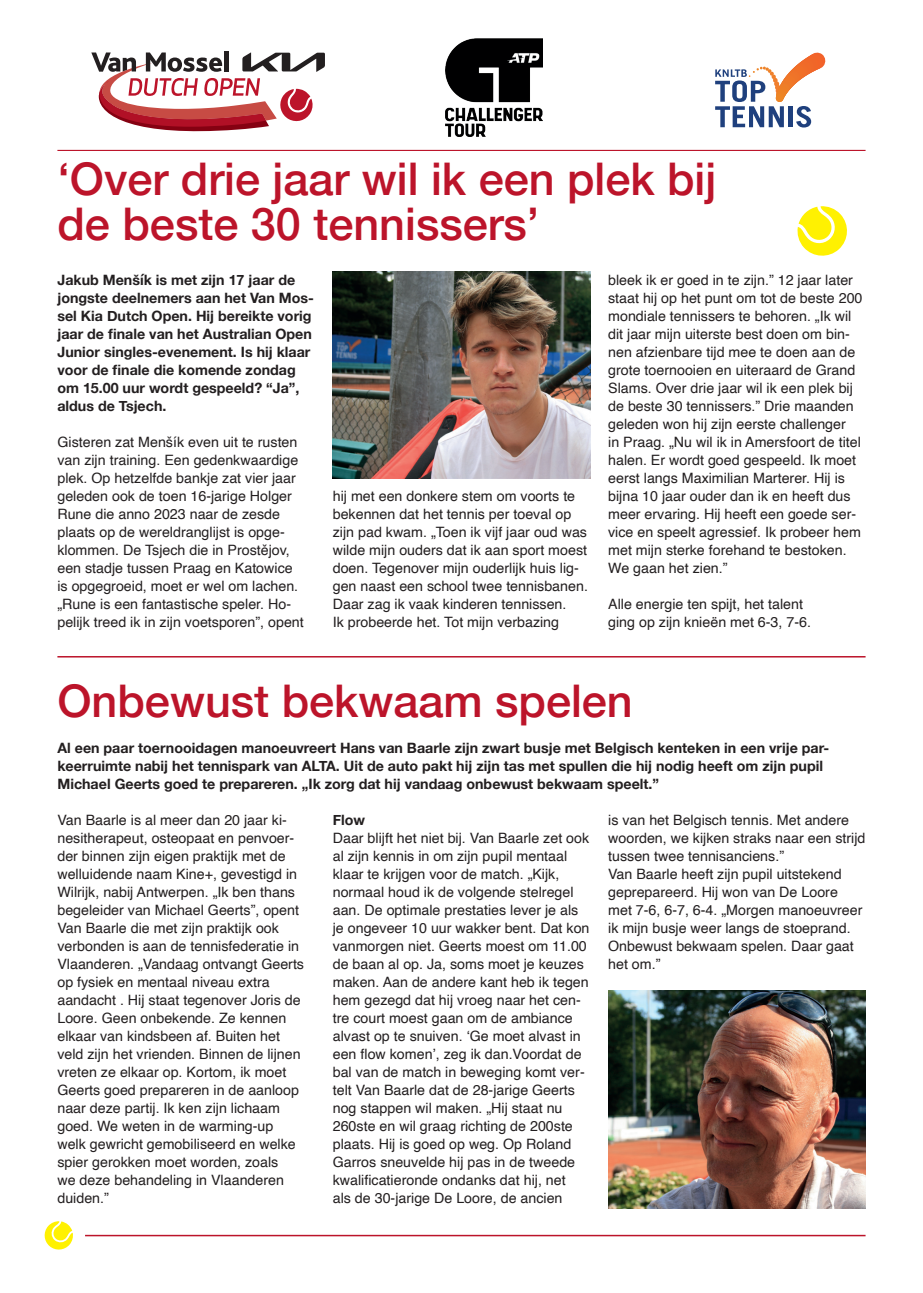
<style>
.page{position:relative;width:923px;height:1293px;background:#fff}
.page>*{position:absolute;margin:0;border:0;box-sizing:border-box;transform-origin:0 0}
.t1{font:500 45px/45px "Helvetica Neue";color:#bc142a}
.t2{font:14.25px/18px "Helvetica";color:#231f20}
.t3{font:700 14.25px/18px "Helvetica Neue";color:#231f20}
</style>
<div class="page">
<svg style="left:715px;top:53px;width:110px;height:74px"></svg>
<hr style="left:224px;top:51px;width:4px;height:20px;background:#231f20">
<svg style="left:91px;top:52px;width:234px;height:80px"></svg>
<img style="left:445px;top:38px;width:98px;height:98px">
<hr style="left:57px;top:150px;width:808px;height:1px;background:#bc142a">
<hr style="left:85px;top:1234px;width:780px;height:2px;background:#bc142a">
<hr style="left:57px;top:656px;width:808px;height:1px;background:#bc142a">
<svg style="left:44px;top:1221px;width:29px;height:29px"></svg>
<svg style="left:797px;top:206px;width:50px;height:50px"></svg>
<img style="left:333px;top:272px;width:257px;height:206px">
<img style="left:608px;top:990px;width:257px;height:218px">
<h1 class="t1" style="left:57px;top:153px;width:660px">‘Over drie jaar wil ik een plek bij de beste 30 tennissers’</h1>
<p class="t3" style="left:57px;top:271px;width:258px">Jakub Menšík is met zijn 17 jaar de jongste deelnemers aan het Van Mos&shy;sel Kia Dutch Open. Hij bereikte vorig jaar de finale van het Australian Open Junior singles-evenement. Is hij klaar voor de finale die komende zondag om 15.00 uur wordt gespeeld? “Ja”, aldus de Tsjech.</p>
<p class="t2" style="left:57px;top:433px;width:248px">Gisteren zat Menšík even uit te rusten van zijn training. Een gedenkwaardige plek. Op hetzelfde bankje zat vier jaar geleden ook de toen 16-jarige Holger Rune die anno 2023 naar de zesde plaats op de wereldranglijst is opge&shy;klommen. De Tsjech die in Prostějov, een stadje tussen Praag en Katowice is opgegroeid, moet er wel om lachen. „Rune is een fantastische speler. Ho&shy;pelijk treed ik in zijn voetsporen”, opent</p>
<p class="t2" style="left:608px;top:271px;width:256px">bleek ik er goed in te zijn.” 12 jaar later staat hij op het punt om tot de beste 200 mondiale tennissers te behoren. „Ik wil dit jaar mijn uiterste best doen om bin&shy;nen afzienbare tijd mee te doen aan de grote toernooien en uiteraard de Grand Slams. Over drie jaar wil ik een plek bij de beste 30 tennissers.” Drie maanden geleden won hij zijn eerste challenger<br>in Praag. „Nu wil ik in Amersfoort de titel halen. Er wordt goed gespeeld. Ik moet eerst langs Maximilian Marterer. Hij is bijna 10 jaar ouder dan ik en heeft dus meer ervaring. Hij heeft een goede ser&shy;vice en speelt agressief. Ik probeer hem met mijn sterke forehand te bestoken.<br>We gaan het zien.”</p>
<p class="t2" style="left:608px;top:595px;width:204px">Alle energie ten spijt, het talent ging op zijn knieën met 6-3, 7-6.</p>
<p class="t2" style="left:333px;top:487px;width:257px">hij met een donkere stem om voorts te bekennen dat het tennis per toeval op zijn pad kwam. „Toen ik vijf jaar oud was wilde mijn ouders dat ik aan sport moest doen. Tegenover mijn ouderlijk huis lig&shy;gen naast een school twee tennisbanen.<br>Daar zag ik vaak kinderen tennissen.<br>Ik probeerde het. Tot mijn verbazing</p>
<h1 class="t1" style="left:57px;top:675px;width:577px">Onbewust bekwaam spelen</h1>
<p class="t3" style="left:57px;top:739px;width:773px">Al een paar toernooidagen manoeuvreert Hans van Baarle zijn zwart busje met Belgisch kenteken in een vrije par&shy;keerruimte nabij het tennispark van ALTA. Uit de auto pakt hij zijn tas met spullen die hij nodig heeft om zijn pupil<br>Michael Geerts goed te prepareren. „Ik zorg dat hij vandaag onbewust bekwaam speelt.”</p>
<p class="t2" style="left:57px;top:811px;width:248px">Van Baarle is al meer dan 20 jaar ki&shy;nesitherapeut, osteopaat en penvoer&shy;der binnen zijn eigen praktijk met de welluidende naam Kine+, gevestigd in Wilrijk, nabij Antwerpen. „Ik ben thans begeleider van Michael Geerts”, opent Van Baarle die met zijn praktijk ook verbonden is aan de tennisfederatie in Vlaanderen. „Vandaag ontvangt Geerts op fysiek en mentaal niveau extra aandacht . Hij staat tegenover Joris de Loore. Geen onbekende. Ze kennen elkaar van kindsbeen af. Buiten het veld zijn het vrienden. Binnen de lijnen vreten ze elkaar op. Kortom, ik moet Geerts goed prepareren in de aanloop naar deze partij. Ik ken zijn lichaam goed. We weten in de warming-up welk gewricht gemobiliseerd en welke spier gerokken moet worden, zoals<br>we deze behandeling in Vlaanderen duiden.”</p>
<p class="t3" style="left:333px;top:811px;width:34px">Flow</p>
<p class="t2" style="left:608px;top:811px;width:259px">is van het Belgisch tennis. Met andere woorden, we kijken straks naar een strijd tussen twee tennisanciens.”<br>Van Baarle heeft zijn pupil uitstekend geprepareerd. Hij won van De Loore<br>met 7-6, 6-7, 6-4. „Morgen manoeuvreer ik mijn busje weer langs de stoeprand.<br>Onbewust bekwaam spelen. Daar gaat het om.”</p>
<p class="t2" style="left:333px;top:829px;width:258px">Daar blijft het niet bij. Van Baarle zet ook al zijn kennis in om zijn pupil mentaal klaar te krijgen voor de match. „Kijk, normaal houd ik de volgende stelregel aan. De optimale prestaties lever je als je ongeveer 10 uur wakker bent. Dat kon vanmorgen niet. Geerts moest om 11.00 de baan al op. Ja, soms moet je keuzes maken. Aan de andere kant heb ik tegen hem gezegd dat hij vroeg naar het cen&shy;tre court moest gaan om de ambiance alvast op te snuiven. ‘Ge moet alvast in een flow komen’, zeg ik dan.Voordat de bal van de match in beweging komt ver&shy;telt Van Baarle dat de 28-jarige Geerts nog stappen wil maken. „Hij staat nu 260ste en wil graag richting de 200ste plaats. Hij is goed op weg. Op Roland Garros sneuvelde hij pas in de tweede kwalificatieronde ondanks dat hij, net<br>als de 30-jarige De Loore, de ancien</p>
</div>
